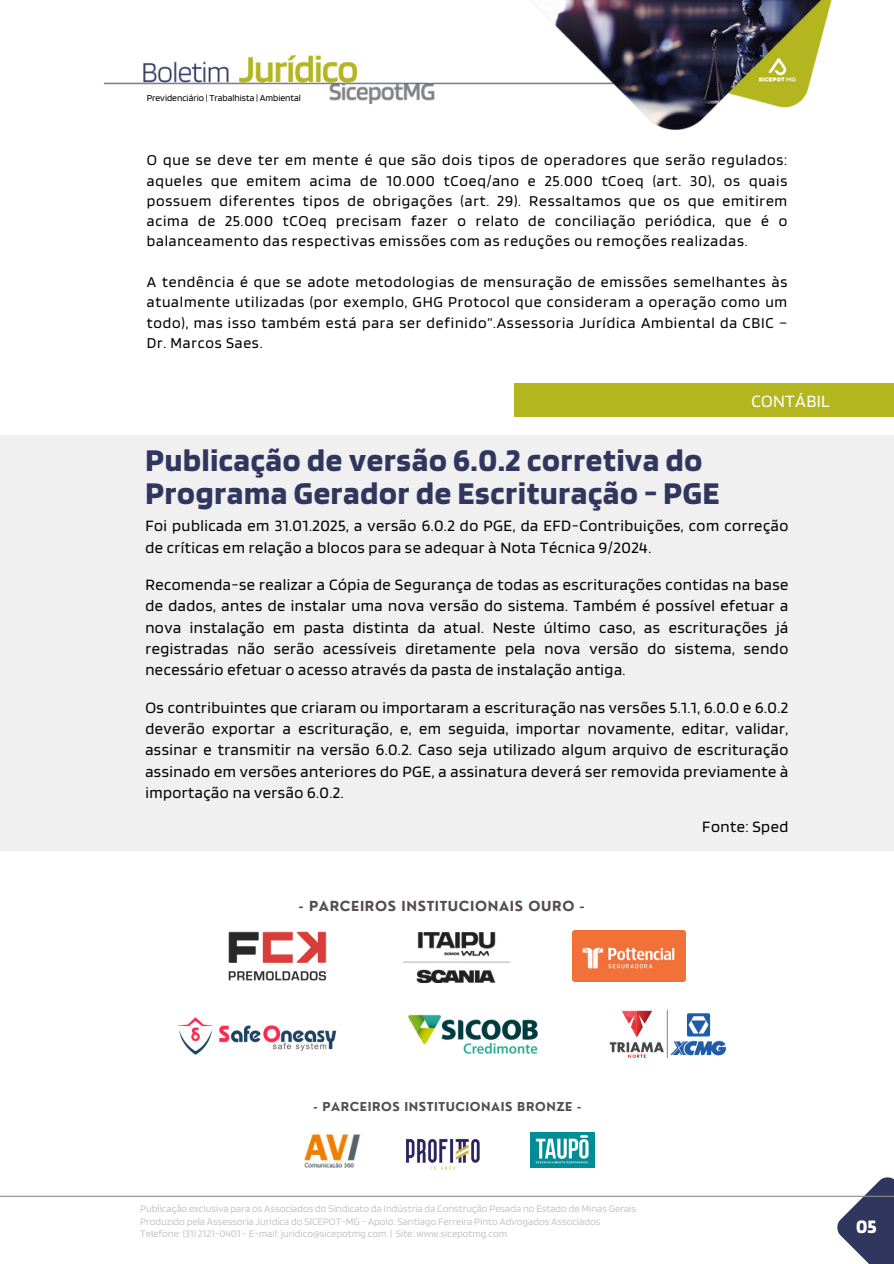
<style>
.page{position:relative;width:894px;height:1264px;background:#fff}
.page>*{position:absolute;margin:0;border:0;box-sizing:border-box;transform-origin:0 0}
.t1{font:700 33px/32.7px "Blinker";letter-spacing:.025em;color:#31365f}
.t2{font:700 19.95px "Blinker";color:#fff}
.t3{font:18px "Blinker";letter-spacing:.02em;color:#fff}
.t4{font:16.5px/21.3px "Blinker";letter-spacing:.03em;color:#000;text-align:justify}
.t5{font:15.75px/20.2px "Blinker";letter-spacing:.05em;color:#000;text-align:justify}
.t6{font:700 13.5px "Nourd";letter-spacing:.045em;color:#564d54}
.t7{font:700 12px "Nourd";letter-spacing:.045em;color:#564d54}
.t8{font:10.5px "Blinker";color:#c6c7c9}
.t9{font:9.6px "Blinker";color:#000}
</style>
<div class="page">
<img style="left:105px;top:0;width:727px;height:129px">
<svg style="left:835px;top:1177px;width:58px;height:86px"></svg>
<hr style="left:0;top:1195px;width:893px;height:1px;background:#8a8c8f">
<div style="left:514px;top:383px;width:379px;height:33px;background:#b4b61f"></div>
<div style="left:0;top:435px;width:893px;height:415px;background:#f0f0f0"></div>
<img style="left:609px;top:1009px;width:116px;height:49px">
<img style="left:406px;top:1139px;width:74px;height:31px">
<img style="left:531px;top:1132px;width:63px;height:35px">
<img style="left:228px;top:931px;width:99px;height:50px">
<img style="left:408px;top:1014px;width:130px;height:40px">
<img style="left:404px;top:932px;width:105px;height:50px">
<img style="left:177px;top:1017px;width:160px;height:38px">
<img style="left:304px;top:1134px;width:57px;height:33px">
<img style="left:572px;top:930px;width:113px;height:51px">
<p class="t9" style="left:147px;top:92px;width:156px">Previdenciário | Trabalhista | Ambiental</p>
<h1 class="t5" style="left:147px;top:150px;width:641px">O que se deve ter em mente é que são dois tipos de operadores que serão regulados: aqueles que emitem acima de 10.000 tCoeq/ano e 25.000 tCoeq (art. 30), os quais possuem diferentes tipos de obrigações (art. 29). Ressaltamos que os que emitirem acima de 25.000 tCOeq precisam fazer o relato de conciliação periódica, que é o balanceamento das respectivas emissões com as reduções ou remoções realizadas.</h1>
<h3 class="t5" style="left:147px;top:271px;width:641px">A tendência é que se adote metodologias de mensuração de emissões semelhantes às atualmente utilizadas (por exemplo, GHG Protocol que consideram a operação como um todo), mas isso também está para ser definido”.Assessoria Jurídica Ambiental da CBIC – Dr. Marcos Saes.</h3>
<p class="t1" style="left:145px;top:443px;width:575px">Publicação de versão 6.0.2 corretiva do<br>Programa Gerador de Escrituração - PGE</p>
<p class="t3" style="left:751px;top:389px;width:80px">CONTÁBIL</p>
<h3 class="t4" style="left:145px;top:514px;width:644px">Foi publicada em 31.01.2025, a versão 6.0.2 do PGE, da EFD-Contribuições, com correção de críticas em relação a blocos para se adequar à Nota Técnica 9/2024.</h3>
<h3 class="t4" style="left:145px;top:573px;width:644px">Recomenda-se realizar a Cópia de Segurança de todas as escriturações contidas na base de dados, antes de instalar uma nova versão do sistema. Também é possível efetuar a nova instalação em pasta distinta da atual. Neste último caso, as escriturações já registradas não serão acessíveis diretamente pela nova versão do sistema, sendo necessário efetuar o acesso através da pasta de instalação antiga.</h3>
<h3 class="t4" style="left:145px;top:696px;width:644px">Os contribuintes que criaram ou importaram a escrituração nas versões 5.1.1, 6.0.0 e 6.0.2 deverão exportar a escrituração, e, em seguida, importar novamente, editar, validar, assinar e transmitir na versão 6.0.2. Caso seja utilizado algum arquivo de escrituração assinado em versões anteriores do PGE, a assinatura deverá ser removida previamente à importação na versão 6.0.2.</h3>
<p class="t4" style="left:702px;top:815px;width:87px">Fonte: Sped</p>
<p class="t6" style="left:299px;top:897px;width:287px">- PARCEIROS INSTITUCIONAIS OURO -</p>
<p class="t7" style="left:313px;top:1098px;width:269px">- PARCEIROS INSTITUCIONAIS BRONZE -</p>
<p class="t8" style="left:140px;top:1202px;width:497px">Publicação exclusiva para os Associados do Sindicato da Indústria da Construção Pesada no Estado de Minas Gerais</p>
<h4 class="t8" style="left:140px;top:1214px;width:461px">Produzido pela Assessoria Jurídica do SICEPOT-MG - Apoio: Santiago Ferreira Pinto Advogados Associados</h4>
<h4 class="t8" style="left:140px;top:1226px;width:368px">Telefone: (31) 2121-0401 - E-mail: juridico@sicepotmg.com | Site: www.sicepotmg.com</h4>
<h2 class="t2" style="left:855px;top:1213px;width:22px">05</h2>
</div>
